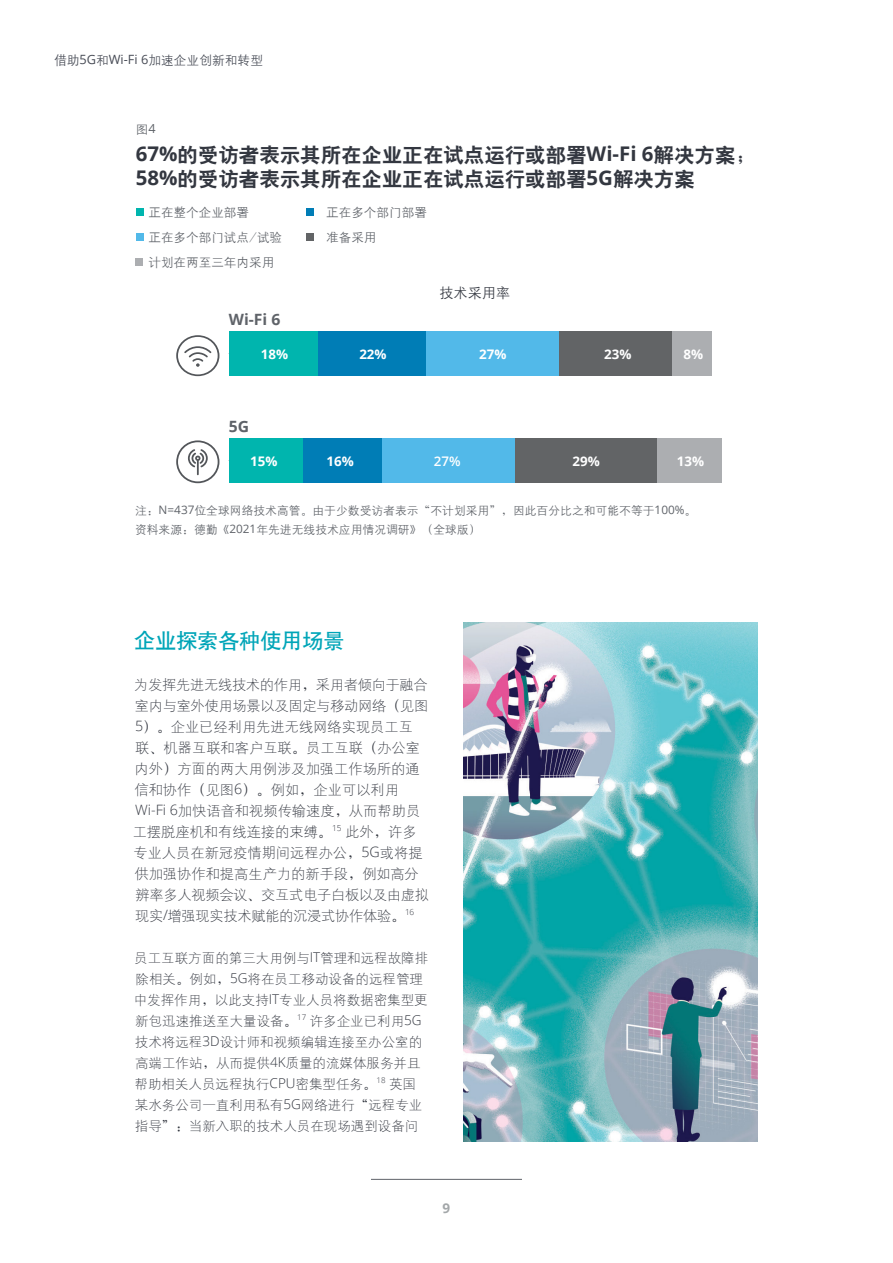
<style>
.page{position:relative;width:893px;height:1263px;background:#fff}
.page>*{position:absolute;margin:0;border:0;box-sizing:border-box;transform-origin:0 0}
.t1{font:21px "H Yb 1 gj";color:#00a5b8}
.t2{font:20.25px/23.4px "H Yb 2 gj";color:#333740}
.t3{font:700 15.6px "Open Sans";color:#5f6369}
.t4{font:14.25px/21px "H Yg 1 gj";color:#333740}
.t5{font:13.95px "H Yg 2 gj";color:#333740}
.t6{font:13.5px/21px "H Yg 1 gj";color:#333740}
.t7{font:700 13.5px "Open Sans";color:#a3a7a9}
.t8{font:700 13.2px "Open Sans";color:#fff}
.t9{font:600 13.2px "Open Sans";color:#fff}
.t10{font:12.75px "H Yg 2 gj";color:#474b55}
.t11{font:12.45px "H Yg 2 gj";color:#5f6369}
.t12{font:11.7px/18.6px "H Yg 2 gj";color:#5f6369}
.s1{font-family:"Open Sans"}
.s2{font-family:"Open Sans";font-weight:700}
.s3{font-family:"H Ya 6 gj"}
.s4{color:#fff}
.s5{font-family:"Open Sans";font-weight:300}
</style>
<div class="page">
<hr style="left:371px;top:1179px;width:151px;height:1px;background:#5f6369">
<div style="left:672px;top:331px;width:39px;height:45px;background:#acaeb1"></div>
<div style="left:657px;top:438px;width:64px;height:44px;background:#acaeb1"></div>
<div style="left:559px;top:331px;width:113px;height:45px;background:#626466"></div>
<div style="left:514px;top:438px;width:143px;height:44px;background:#626466"></div>
<div style="left:426px;top:331px;width:133px;height:45px;background:#52b9e9"></div>
<div style="left:382px;top:438px;width:132px;height:44px;background:#52b9e9"></div>
<div style="left:317px;top:331px;width:109px;height:45px;background:#007db6"></div>
<div style="left:303px;top:438px;width:79px;height:44px;background:#007db6"></div>
<div style="left:229px;top:331px;width:88px;height:45px;background:#00b5ae"></div>
<div style="left:229px;top:438px;width:74px;height:44px;background:#00b5ae"></div>
<svg style="left:176px;top:440px;width:43px;height:43px"></svg>
<svg style="left:176px;top:335px;width:43px;height:41px"></svg>
<div style="left:136px;top:208px;width:8px;height:8px;background:#00b5ae"></div>
<div style="left:136px;top:233px;width:8px;height:8px;background:#52b9e9"></div>
<div style="left:135px;top:258px;width:8px;height:7px;background:#acaeb1"></div>
<div style="left:306px;top:208px;width:8px;height:8px;background:#007db6"></div>
<div style="left:306px;top:233px;width:8px;height:8px;background:#626466"></div>
<img style="left:463px;top:622px;width:295px;height:519px">
<p class="t10" style="left:54px;top:53px;width:211px">借助<span class="s1">5G</span>和<span class="s1">Wi-Fi 6</span>加速企业创新和转型</p>
<p class="t11" style="left:136px;top:123px;width:21px">图<span class="s1">4</span></p>
<h2 class="t2" style="left:136px;top:144px;width:622px"><span class="s2">67%</span>的受访者表示其所在企业正在试点运行或部署<span class="s2">Wi-Fi 6</span>解决方案<span class="s3">；<br></span><span class="s2">58%</span>的受访者表示其所在企业正在试点运行或部署<span class="s2">5G</span>解决方案</h2>
<p class="t11" style="left:148px;top:206px;width:102px">正在整个企业部署</p>
<p class="t11" style="left:318px;top:206px;width:110px"><span class="s4">/</span>正在多个部门部署</p>
<p class="t11" style="left:148px;top:231px;width:135px">正在多个部门试点<span class="s3">/</span>试验</p>
<p class="t11" style="left:326px;top:231px;width:52px">准备采用</p>
<p class="t11" style="left:148px;top:256px;width:127px">计划在两至三年内采用</p>
<p class="t3" style="left:229px;top:308px;width:53px">Wi-Fi 6</p>
<p class="t5" style="left:439px;top:286px;width:72px">技术采用率</p>
<p class="t8" style="left:261px;top:345px;width:29px">18%</p>
<p class="t8" style="left:359px;top:345px;width:29px">22%</p>
<p class="t8" style="left:479px;top:345px;width:29px">27%</p>
<p class="t8" style="left:604px;top:345px;width:29px">23%</p>
<p class="t8" style="left:683px;top:345px;width:21px">8%</p>
<p class="t3" style="left:229px;top:415px;width:22px">5G</p>
<p class="t8" style="left:250px;top:451px;width:29px">15%</p>
<p class="t8" style="left:326px;top:451px;width:29px">16%</p>
<p class="t9" style="left:434px;top:452px;width:28px">27%</p>
<p class="t8" style="left:573px;top:451px;width:29px">29%</p>
<p class="t8" style="left:677px;top:451px;width:29px">13%</p>
<p class="t12" style="left:135px;top:501px;width:563px">注<span class="s3">：</span><span class="s1">N=437</span>位全球网络技术高管<span class="s3">。</span>由于少数受访者表示<span class="s3">“</span>不计划采用<span class="s3">”，</span>因此百分比之和可能不等于<span class="s1">100%</span><span class="s3">。</span>资料来源<span class="s3">：</span>德勤<span class="s3">《</span><span class="s1">2021</span>年先进无线技术应用情况调研<span class="s3">》（</span>全球版<span class="s3">）</span></p>
<h1 class="t1" style="left:134px;top:630px;width:211px">企业探索各种使用场景</h1>
<p class="t4" style="left:133px;top:674px;width:298px">为发挥先进无线技术的作用<span class="s3">，</span>采用者倾向于融合室内与室外使用场景以及固定与移动网络<span class="s3">（</span>见图<br><span class="s5">5</span><span class="s3">）。</span>企业已经利用先进无线网络实现员工互<br>联<span class="s3">、</span>机器互联和客户互联<span class="s3">。</span>员工互联<span class="s3">（</span>办公室内外<span class="s3">）</span>方面的两大用例涉及加强工作场所的通信和协作<span class="s3">（</span>见图<span class="s5">6</span><span class="s3">）。</span>例如<span class="s3">，</span>企业可以利用<br><span class="s5">Wi-Fi 6</span>加快语音和视频传输速度<span class="s3">，</span>从而帮助员工摆脱座机和有线连接的束缚<span class="s3">。</span><sup>15</sup> 此外<span class="s3">，</span>许多专业人员在新冠疫情期间远程办公<span class="s3">，</span><span class="s5">5G</span>或将提供加强协作和提高生产力的新手段<span class="s3">，</span>例如高分辨率多人视频会议<span class="s3">、</span>交互式电子白板以及由虚拟现实<span class="s5">/</span>增强现实技术赋能的沉浸式协作体验<span class="s3">。</span><sup>16</sup></p>
<p class="t6" style="left:134px;top:947px;width:296px">员工互联方面的第三大用例与<span class="s5">IT</span>管理和远程故障排除相关<span class="s3">。</span>例如<span class="s3">，</span><span class="s5">5G</span>将在员工移动设备的远程管理中发挥作用<span class="s3">，</span>以此支持<span class="s5">IT</span>专业人员将数据密集型更新包迅速推送至大量设备<span class="s3">。</span><sup>17</sup> 许多企业已利用<span class="s5">5G</span>技术将远程<span class="s5">3D</span>设计师和视频编辑连接至办公室的高端工作站<span class="s3">，</span>从而提供<span class="s5">4K</span>质量的流媒体服务并且帮助相关人员远程执行<span class="s5">CPU</span>密集型任务<span class="s3">。</span><sup>18</sup> 英国某水务公司一直利用私有<span class="s5">5G</span>网络进行<span class="s3">“</span>远程专业指导<span class="s3">”：</span>当新入职的技术人员在现场遇到设备问</p>
<p class="t7" style="left:443px;top:1198px;width:9px">9</p>
</div>
